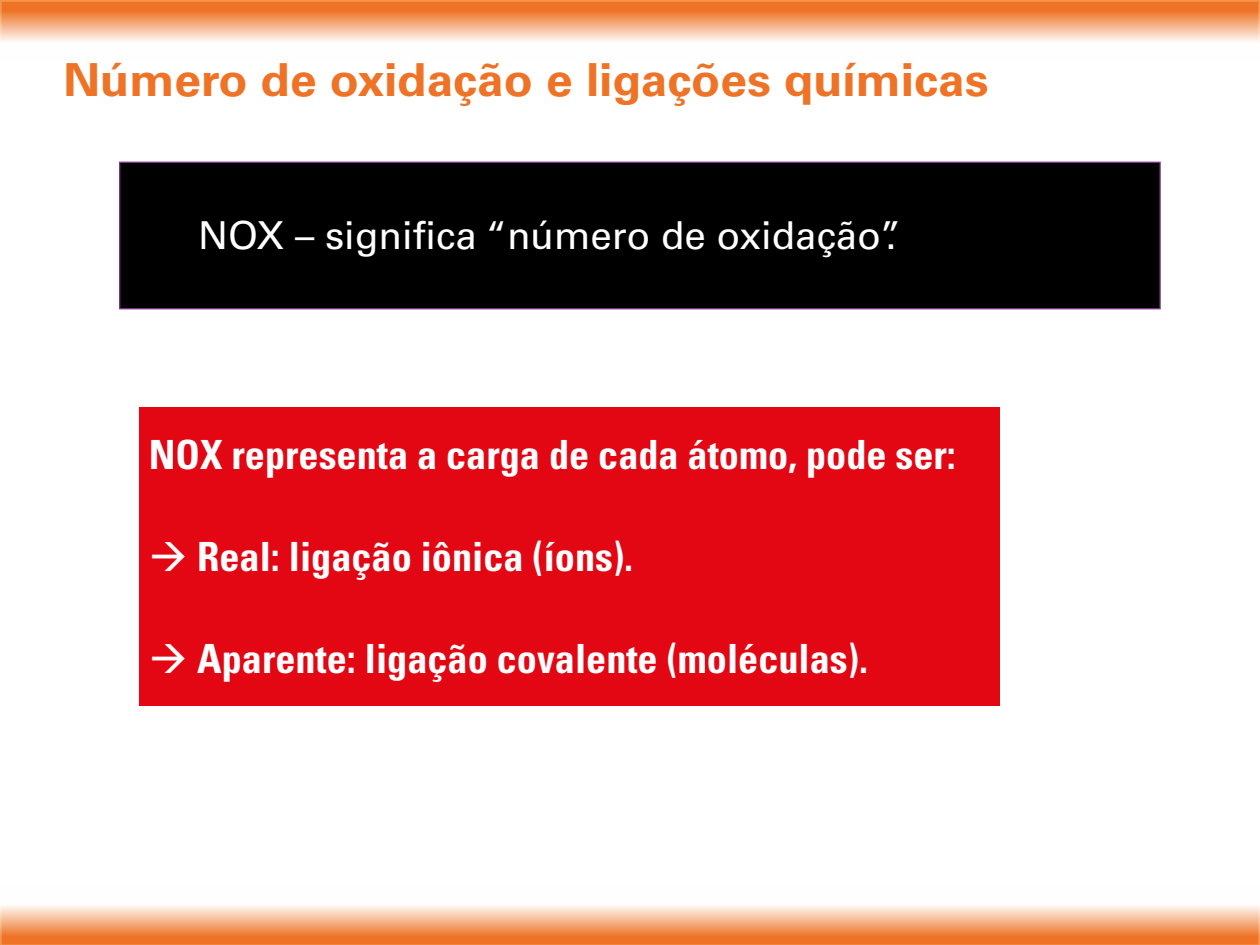
<style>
.page{position:relative;width:1260px;height:945px;background:#fff}
.page>*{position:absolute;margin:0;border:0;box-sizing:border-box;transform-origin:0 0}
.t1{font:700 45.5px "Univers LT Std";color:#ee7326;scale:1.05 1}
.t2{font:700 condensed 40.25px "Univers LT Std";color:#fff}
.t3{font:38.5px "Univers LT Std";color:#fff}
</style>
<div class="page">
<svg style="left:0;top:0;width:1260px;height:42px"></svg>
<svg style="left:0;top:906px;width:1260px;height:39px"></svg>
<div style="left:139px;top:407px;width:861px;height:299px;background:#e30613"></div>
<div style="left:120px;top:162px;width:1040px;height:147px;background:#000"></div>
<div style="left:119px;top:162px;width:1042px;height:147px;border:1px solid #82368c"></div>
<p class="t1" style="left:63px;top:53px;width:883px">Número de oxidação e ligações químicas</p>
<p class="t3" style="left:198px;top:213px;width:705px">NOX – significa “número de oxidação”.</p>
<p class="t2" style="left:149px;top:430px;width:809px">NOX representa a carga de cada átomo, pode ser:</p>
<p class="t2" style="left:149px;top:532px;width:486px">→ Real: ligação iônica (íons).</p>
<p class="t2" style="left:149px;top:634px;width:721px">→ Aparente: ligação covalente (moléculas).</p>
</div>
